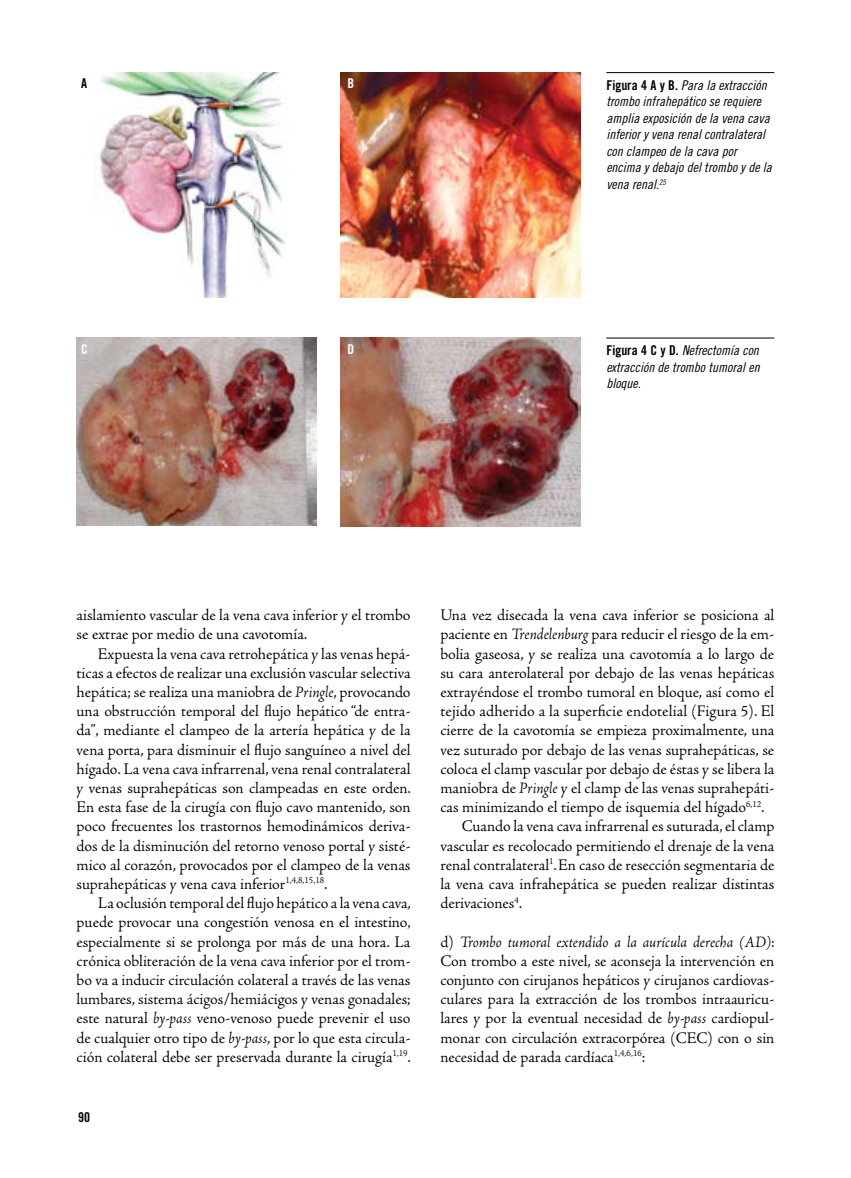
<style>
.page{position:relative;width:851px;height:1178px;background:#fff}
.page>*{position:absolute;margin:0;border:0;box-sizing:border-box;transform-origin:0 0}
.t1{font:16.8px/19.2px "Adobe Jenson";color:#000;text-align:justify}
.t2{font:13.5px/16.5px "Trade Gothic LT Std Cn 18 Obl";color:#000}
.t3{font:13.5px "Trade Gothic LT Std Bd Cn 20";color:#000}
.t4{font:13.5px "Trade Gothic LT Std Bd Cn 20";color:#fff}
.s1{font-family:"Trade Gothic LT Std Bd Cn 20"}
.s2{font-style:italic}
</style>
<div class="page">
<hr style="left:606px;top:72px;width:168px;height:1px;background:#000">
<hr style="left:606px;top:338px;width:168px;height:1px;background:#000">
<img style="left:99px;top:72px;width:187px;height:226px">
<img style="left:77px;top:338px;width:240px;height:187px">
<img style="left:340px;top:72px;width:241px;height:226px">
<img style="left:340px;top:338px;width:241px;height:188px">
<p class="t3" style="left:81px;top:75px;width:7px">A</p>
<p class="t4" style="left:81px;top:341px;width:8px">C</p>
<p class="t4" style="left:347px;top:75px;width:8px">B</p>
<p class="t4" style="left:347px;top:341px;width:8px">D</p>
<p class="t2" style="left:606px;top:77px;width:167px"><span class="s1">Figura 4 A y B.</span> Para la extracción trombo infrahepático se requiere amplia exposición de la vena cava inferior y vena renal contralateral con clampeo de la cava por encima y debajo del trombo y de la vena renal.<sup>25</sup></p>
<p class="t2" style="left:606px;top:343px;width:155px;text-align:justify"><span class="s1">Figura 4 C y D.</span> Nefrectomía con extracción de trombo tumoral en bloque.</p>
<p class="t1" style="left:77px;top:606px;width:335px">aislamiento vascular de la vena cava inferior y el trombo se extrae por medio de una cavotomía.</p>
<p class="t1" style="left:77px;top:644px;width:336px;text-indent:21px">Expuesta la vena cava retrohepática y las venas hepá&shy;ticas a efectos de realizar una exclusión vascular selectiva hepática; se realiza una maniobra de <span class="s2">Pringle</span>, provocando una obstrucción temporal del flujo hepático “de entra&shy;da”, mediante el clampeo de la artería hepática y de la vena porta, para disminuir el flujo sanguíneo a nivel del hígado. La vena cava infrarrenal, vena renal contralateral y venas suprahepáticas son clampeadas en este orden.<br>En esta fase de la cirugía con flujo cavo mantenido, son poco frecuentes los trastornos hemodinámicos deriva&shy;dos de la disminución del retorno venoso portal y sisté&shy;mico al corazón, provocados por el clampeo de la venas suprahepáticas y vena cava inferior<sup>1,4,8,15,18</sup>.</p>
<p class="t1" style="left:77px;top:894px;width:336px;text-indent:21px">La oclusión temporal del flujo hepático a la vena cava, puede provocar una congestión venosa en el intestino, especialmente si se prolonga por más de una hora. La crónica obliteración de la vena cava inferior por el trom&shy;bo va a inducir circulación colateral a través de las venas lumbares, sistema ácigos/hemiácigos y venas gonadales; este natural <span class="s2">by-pass</span> veno-venoso puede prevenir el uso de cualquier otro tipo de <span class="s2">by-pass</span>, por lo que esta circula&shy;ción colateral debe ser preservada durante la cirugía<sup>1,19</sup>.</p>
<p class="t3" style="left:78px;top:1109px;width:13px">90</p>
<p class="t1" style="left:440px;top:606px;width:335px">Una vez disecada la vena cava inferior se posiciona al</p>
<p class="t1" style="left:440px;top:625px;width:335px">paciente en <span class="s2">Trendelenburg</span> para reducir el riesgo de la em-</p>
<p class="t1" style="left:440px;top:644px;width:335px">bolia gaseosa, y se realiza una cavotomía a lo largo de</p>
<p class="t1" style="left:440px;top:664px;width:335px">su cara anterolateral por debajo de las venas hepáticas</p>
<p class="t1" style="left:440px;top:683px;width:335px">extrayéndose el trombo tumoral en bloque, así como el</p>
<p class="t1" style="left:440px;top:702px;width:335px">tejido adherido a la superficie endotelial (Figura 5). El</p>
<p class="t1" style="left:440px;top:721px;width:335px">cierre de la cavotomía se empieza proximalmente, una</p>
<p class="t1" style="left:440px;top:740px;width:335px">vez suturado por debajo de las venas suprahepáticas, se</p>
<p class="t1" style="left:440px;top:760px;width:335px">coloca el clamp vascular por debajo de éstas y se libera la</p>
<p class="t1" style="left:440px;top:779px;width:335px">maniobra de <span class="s2">Pringle</span> y el clamp de las venas suprahepáti-</p>
<p class="t1" style="left:440px;top:798px;width:326px">cas minimizando el tiempo de isquemia del hígado<sup>6,12</sup>.</p>
<p class="t1" style="left:461px;top:817px;width:314px">Cuando la vena cava infrarrenal es suturada, el clamp</p>
<p class="t1" style="left:440px;top:836px;width:335px">vascular es recolocado permitiendo el drenaje de la vena</p>
<p class="t1" style="left:440px;top:856px;width:335px">renal contralateral<sup>1</sup>.En caso de resección segmentaria de</p>
<p class="t1" style="left:440px;top:875px;width:335px">la vena cava infrahepática se pueden realizar distintas</p>
<p class="t1" style="left:440px;top:894px;width:83px">derivaciones<sup>4</sup>.</p>
<p class="t1" style="left:440px;top:932px;width:335px">d) <span class="s2">Trombo tumoral extendido a la aurícula derecha (AD)</span>:<br>Con trombo a este nivel, se aconseja la intervención en conjunto con cirujanos hepáticos y cirujanos cardiovas&shy;culares para la extracción de los trombos intraauricu&shy;lares y por la eventual necesidad de <span class="s2">by-pass</span> cardiopul&shy;monar con circulación extracorpórea (CEC) con o sin necesidad de parada cardíaca<sup>1,4,6,16</sup>:</p>
</div>
